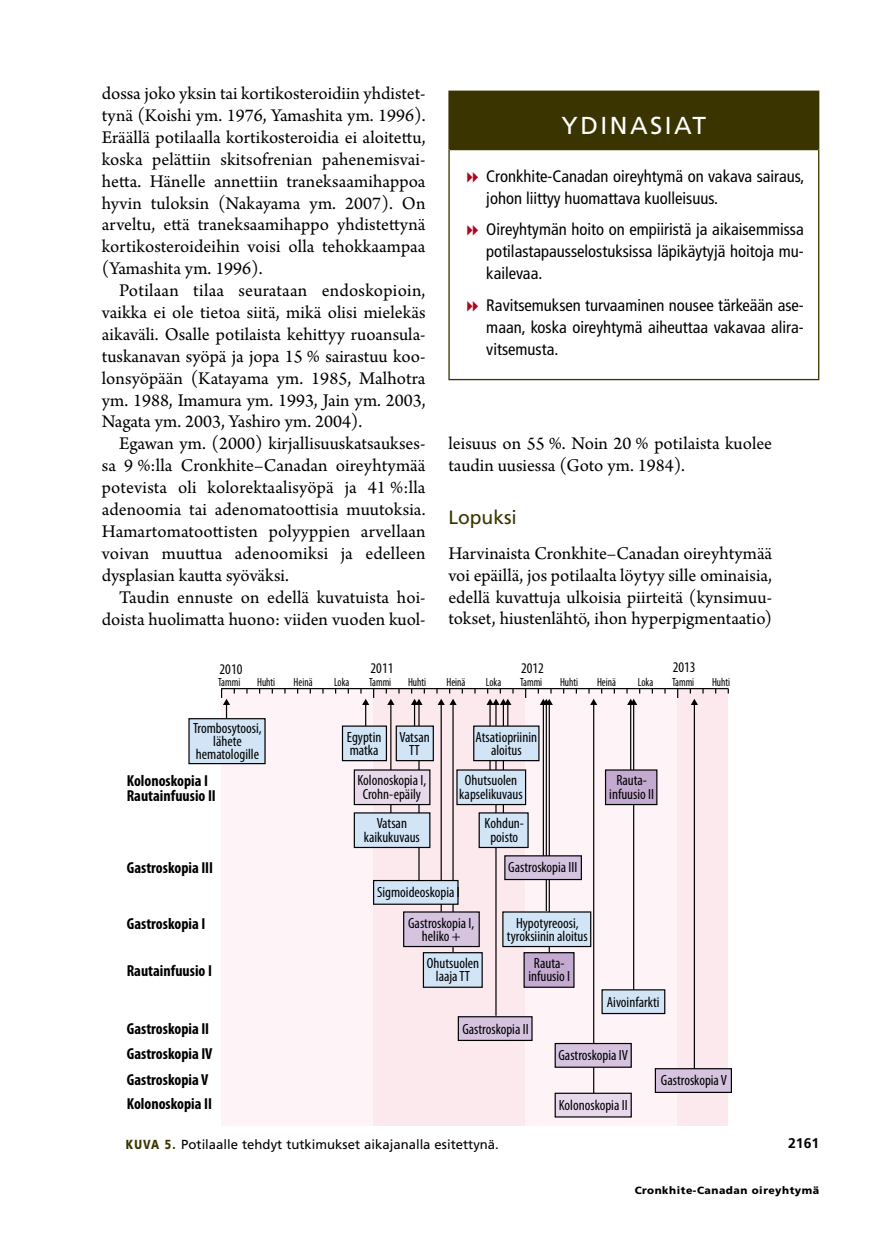
<style>
.page{position:relative;width:874px;height:1241px;background:#fff}
.page>*{position:absolute;margin:0;border:0;box-sizing:border-box;transform-origin:0 0}
.t1{font:24.5px "Frutiger LT Std";letter-spacing:.1em;color:#fff}
.t2{font:19.25px "Frutiger LT Std";color:#3a3500}
.t3{font:18.9px/21.9px "Arno Pro";color:#000;text-align:justify}
.t4{font:condensed 16.62px/21.9px "Frutiger LT Std";color:#000;text-align:justify}
.t5{font:700 condensed 15.92px/25.2px "Myriad Pro";color:#000}
.t6{font:condensed 14.88px/13.3px "Myriad Pro";color:#000;text-align:center}
.t7{font:700 14px "Frutiger LT Std";color:#000}
.t8{font:13.12px "Frutiger LT Std";color:#000}
.t9{font:condensed 11.9px "Myriad Pro";color:#000;scale:.9 1}
.t10{font:900 10.5px "Frutiger LT Std";letter-spacing:.05em;color:#000}
.s1{font-weight:900;color:#3a3500}
</style>
<div class="page">
<div style="left:221px;top:688px;width:152px;height:437px;background:#fef4f7"></div>
<div style="left:373px;top:688px;width:152px;height:437px;background:#fce9ee"></div>
<div style="left:525px;top:688px;width:152px;height:437px;background:#fef4f7"></div>
<div style="left:677px;top:688px;width:50px;height:437px;background:#fce9ee"></div>
<hr style="left:592px;top:703px;width:2px;height:396px;background:#000">
<hr style="left:418px;top:703px;width:1px;height:178px;background:#000">
<hr style="left:440px;top:703px;width:1px;height:208px;background:#000">
<hr style="left:452px;top:703px;width:1px;height:249px;background:#000">
<hr style="left:489px;top:703px;width:1px;height:76px;background:#000">
<hr style="left:495px;top:703px;width:1px;height:312px;background:#000">
<hr style="left:502px;top:703px;width:1px;height:117px;background:#000">
<div style="left:479px;top:812px;width:49px;height:35px;background:#d1e5f7"></div>
<hr style="left:542px;top:703px;width:1px;height:152px;background:#000">
<hr style="left:545px;top:703px;width:1px;height:207px;background:#000">
<hr style="left:548px;top:703px;width:1px;height:249px;background:#000">
<div style="left:504px;top:855px;width:77px;height:24px;background:#d5c3e0"></div>
<div style="left:504px;top:855px;width:77px;height:25px;border:1px solid #000"></div>
<div style="left:601px;top:989px;width:63px;height:24px;background:#d1e5f7"></div>
<div style="left:458px;top:1016px;width:73px;height:24px;background:#d5c3e0"></div>
<div style="left:457px;top:1015px;width:75px;height:25px;border:1px solid #000"></div>
<div style="left:555px;top:1043px;width:76px;height:23px;background:#d5c3e0"></div>
<div style="left:554px;top:1042px;width:77px;height:25px;border:1px solid #000"></div>
<div style="left:655px;top:1068px;width:76px;height:24px;background:#d5c3e0"></div>
<div style="left:654px;top:1067px;width:77px;height:25px;border:1px solid #000"></div>
<div style="left:555px;top:1093px;width:76px;height:23px;background:#e7d8eb"></div>
<div style="left:554px;top:1092px;width:77px;height:25px;border:1px solid #000"></div>
<hr style="left:390px;top:703px;width:1px;height:117px;background:#000">
<div style="left:189px;top:718px;width:76px;height:45px;background:#d1e5f7"></div>
<div style="left:188px;top:718px;width:77px;height:46px;border:1px solid #000"></div>
<div style="left:342px;top:726px;width:44px;height:34px;background:#d1e5f7"></div>
<div style="left:342px;top:725px;width:45px;height:36px;border:1px solid #000"></div>
<div style="left:354px;top:769px;width:75px;height:35px;background:#e7d8eb"></div>
<div style="left:353px;top:769px;width:77px;height:36px;border:1px solid #000"></div>
<div style="left:473px;top:726px;width:65px;height:34px;background:#d1e5f7"></div>
<div style="left:473px;top:725px;width:66px;height:36px;border:1px solid #000"></div>
<div style="left:457px;top:769px;width:68px;height:35px;background:#d1e5f7"></div>
<div style="left:456px;top:769px;width:70px;height:36px;border:1px solid #000"></div>
<hr style="left:629px;top:703px;width:2px;height:68px;background:#000">
<hr style="left:632px;top:703px;width:2px;height:286px;background:#000">
<hr style="left:693px;top:703px;width:1px;height:365px;background:#000">
<div style="left:605px;top:769px;width:51px;height:35px;background:#c4a9d1"></div>
<div style="left:604px;top:769px;width:53px;height:36px;border:1px solid #000"></div>
<div style="left:354px;top:812px;width:75px;height:35px;background:#d1e5f7"></div>
<div style="left:403px;top:911px;width:76px;height:35px;background:#d5c3e0"></div>
<div style="left:423px;top:952px;width:59px;height:35px;background:#d1e5f7"></div>
<div style="left:422px;top:951px;width:60px;height:36px;border:1px solid #000"></div>
<div style="left:524px;top:952px;width:49px;height:35px;background:#c4a9d1"></div>
<div style="left:523px;top:951px;width:51px;height:36px;border:1px solid #000"></div>
<div style="left:502px;top:911px;width:88px;height:35px;background:#d1e5f7"></div>
<div style="left:373px;top:880px;width:84px;height:24px;background:#d1e5f7"></div>
<div style="left:373px;top:879px;width:85px;height:25px;border:1px solid #000"></div>
<svg style="left:220px;top:688px;width:509px;height:38px"></svg>
<div style="left:396px;top:726px;width:37px;height:34px;background:#d1e5f7"></div>
<div style="left:395px;top:725px;width:38px;height:36px;border:1px solid #000"></div>
<div style="left:449px;top:91px;width:369px;height:58px;background:#3a3500"></div>
<hr style="left:448px;top:91px;width:371px;height:1px;background:#3a3500">
<hr style="left:448px;top:92px;width:1px;height:57px;background:#3a3500">
<hr style="left:817px;top:92px;width:2px;height:57px;background:#3a3500">
<hr style="left:449px;top:148px;width:368px;height:2px;background:#3a3500">
<hr style="left:448px;top:149px;width:1px;height:230px;background:#3a3500">
<hr style="left:817px;top:149px;width:2px;height:230px;background:#3a3500">
<hr style="left:448px;top:379px;width:371px;height:1px;background:#3a3500">
<p class="t3" style="left:102px;top:83px;width:325px">dossa joko yksin tai kortikosteroidiin yhdistet&shy;tynä (Koishi ym. 1976, Yamashita ym. 1996).<br>Eräällä potilaalla kortikosteroidia ei aloitettu, koska pelättiin skitsofrenian pahenemisvai&shy;hetta. Hänelle annettiin traneksaamihappoa hyvin tuloksin (Nakayama ym. 2007). On arveltu, että traneksaamihappo yhdistettynä kortikosteroideihin voisi olla tehokkaampaa (Yamashita ym. 1996).</p>
<p class="t3" style="left:102px;top:280px;width:325px;text-indent:17px">Potilaan tilaa seurataan endoskopioin, vaikka ei ole tietoa siitä, mikä olisi mielekäs aikaväli. Osalle potilaista kehittyy ruoansula&shy;tuskanavan syöpä ja jopa 15 % sairastuu koo&shy;lonsyöpään (Katayama ym. 1985, Malhotra ym. 1988, Imamura ym. 1993, Jain ym. 2003, Nagata ym. 2003, Yashiro ym. 2004).</p>
<p class="t3" style="left:102px;top:433px;width:325px;text-indent:17px">Egawan ym. (2000) kirjallisuuskatsaukses&shy;sa 9 %:lla Cronkhite–Canadan oireyhtymää potevista oli kolorektaalisyöpä ja 41 %:lla adenoomia tai adenomatoottisia muutoksia.<br>Hamartomatoottisten polyyppien arvellaan voivan muuttua adenoomiksi ja edelleen dysplasian kautta syöväksi.</p>
<p class="t3" style="left:102px;top:587px;width:325px;text-align:right">Taudin ennuste on edellä kuvatuista hoi&shy;doista huolimatta huono: viiden vuoden kuol-</p>
<p class="t1" style="left:561px;top:111px;width:146px">YDINASIAT</p>
<p class="t4" style="left:486px;top:165px;width:319px">Cronkhite-Canadan oireyhtymä on vakava sairaus, johon liittyy huomattava kuolleisuus.</p>
<p class="t4" style="left:486px;top:219px;width:319px">Oireyhtymän hoito on empiiristä ja aikaisemmissa potilastapausselostuksissa läpikäytyjä hoitoja mu&shy;kailevaa.</p>
<p class="t4" style="left:486px;top:294px;width:319px">Ravitsemuksen turvaaminen nousee tärkeään ase&shy;maan, koska oireyhtymä aiheuttaa vakavaa alira&shy;vitsemusta.</p>
<p class="t3" style="left:448px;top:433px;width:325px">leisuus on 55 %. Noin 20 % potilaista kuolee taudin uusiessa (Goto ym. 1984).</p>
<p class="t2" style="left:448px;top:505px;width:70px">Lopuksi</p>
<p class="t3" style="left:448px;top:543px;width:325px">Harvinaista Cronkhite–Canadan oireyhtymää voi epäillä, jos potilaalta löytyy sille ominaisia, edellä kuvattuja ulkoisia piirteitä (kynsimuu&shy;tokset, hiustenlähtö, ihon hyperpigmentaatio)</p>
<p class="t6" style="left:219px;top:662px;width:24px">2010</p>
<p class="t6" style="left:370px;top:661px;width:24px">2011</p>
<p class="t6" style="left:521px;top:661px;width:24px">2012</p>
<p class="t6" style="left:672px;top:660px;width:24px">2013</p>
<p class="t9" style="left:218px;top:675px;width:26px">Tammi</p>
<p class="t9" style="left:257px;top:675px;width:22px">Huhti</p>
<p class="t9" style="left:293px;top:675px;width:23px">Heinä</p>
<p class="t9" style="left:334px;top:675px;width:18px">Loka</p>
<p class="t9" style="left:369px;top:675px;width:26px">Tammi</p>
<p class="t9" style="left:408px;top:675px;width:22px">Huhti</p>
<p class="t9" style="left:446px;top:675px;width:23px">Heinä</p>
<p class="t9" style="left:485px;top:675px;width:18px">Loka</p>
<p class="t9" style="left:519px;top:675px;width:26px">Tammi</p>
<p class="t9" style="left:559px;top:675px;width:22px">Huhti</p>
<p class="t9" style="left:596px;top:675px;width:23px">Heinä</p>
<p class="t9" style="left:637px;top:675px;width:18px">Loka</p>
<p class="t9" style="left:671px;top:675px;width:26px">Tammi</p>
<p class="t9" style="left:711px;top:675px;width:22px">Huhti</p>
<p class="t6" style="left:193px;top:720px;width:70px">Trombosytoosi, lähete hematologille</p>
<p class="t6" style="left:347px;top:730px;width:36px;text-align:left">Egyptin matka</p>
<p class="t6" style="left:475px;top:730px;width:63px">Atsatiopriinin aloitus</p>
<p class="t6" style="left:357px;top:773px;width:70px">Kolonoskopia I,<br>Crohn-epäily</p>
<p class="t6" style="left:459px;top:773px;width:65px">Ohutsuolen kapselikuvaus</p>
<p class="t6" style="left:609px;top:773px;width:46px">Rauta&shy;infuusio II</p>
<p class="t6" style="left:363px;top:816px;width:58px">Vatsan kaikukuvaus</p>
<p class="t6" style="left:508px;top:860px;width:71px">Gastroskopia III</p>
<p class="t6" style="left:399px;top:730px;width:32px">Vatsan<br>TT</p>
<p class="t5" style="left:127px;top:773px;width:91px;line-height:14.3px">Kolonoskopia I<br>Rautainfuusio II</p>
<p class="t6" style="left:484px;top:816px;width:41px">Kohdun&shy;poisto</p>
<p class="t5" style="left:127px;top:854px;width:88px">Gastroskopia III</p>
<p class="t5" style="left:127px;top:910px;width:80px">Gastroskopia I</p>
<p class="t6" style="left:408px;top:876px;width:68px;line-height:30.4px;text-align:left;text-indent:-31px">Sigmoideoskopia I<br>Gastroskopia I,</p>
<p class="t6" style="left:421px;top:929px;width:40px">heliko +</p>
<p class="t6" style="left:506px;top:915px;width:82px">Hypotyreoosi, tyroksiinin aloitus</p>
<p class="t6" style="left:426px;top:956px;width:54px">Ohutsuolen laaja TT</p>
<p class="t6" style="left:528px;top:956px;width:43px">Rauta&shy;infuusio I</p>
<p class="t6" style="left:462px;top:1022px;width:68px">Gastroskopia II</p>
<p class="t5" style="left:127px;top:958px;width:87px">Rautainfuusio I</p>
<p class="t6" style="left:606px;top:994px;width:54px">Aivoinfarkti</p>
<p class="t5" style="left:127px;top:1015px;width:87px">Gastroskopia II<br>Gastroskopia IV<br>Gastroskopia V<br>Kolonoskopia II</p>
<p class="t8" style="left:126px;top:1136px;width:374px"><span class="s1">KUVA 5.</span> Potilaalle tehdyt tutkimukset aikajanalla esitettynä.</p>
<p class="t6" style="left:558px;top:1047px;width:71px">Gastroskopia IV</p>
<p class="t6" style="left:558px;top:1098px;width:70px">Kolonoskopia II</p>
<p class="t6" style="left:660px;top:1073px;width:68px">Gastroskopia V</p>
<p class="t7" style="left:787px;top:1134px;width:33px">2161</p>
<p class="t10" style="left:634px;top:1183px;width:186px">Cronkhite-Canadan oireyhtymä</p>
</div>
